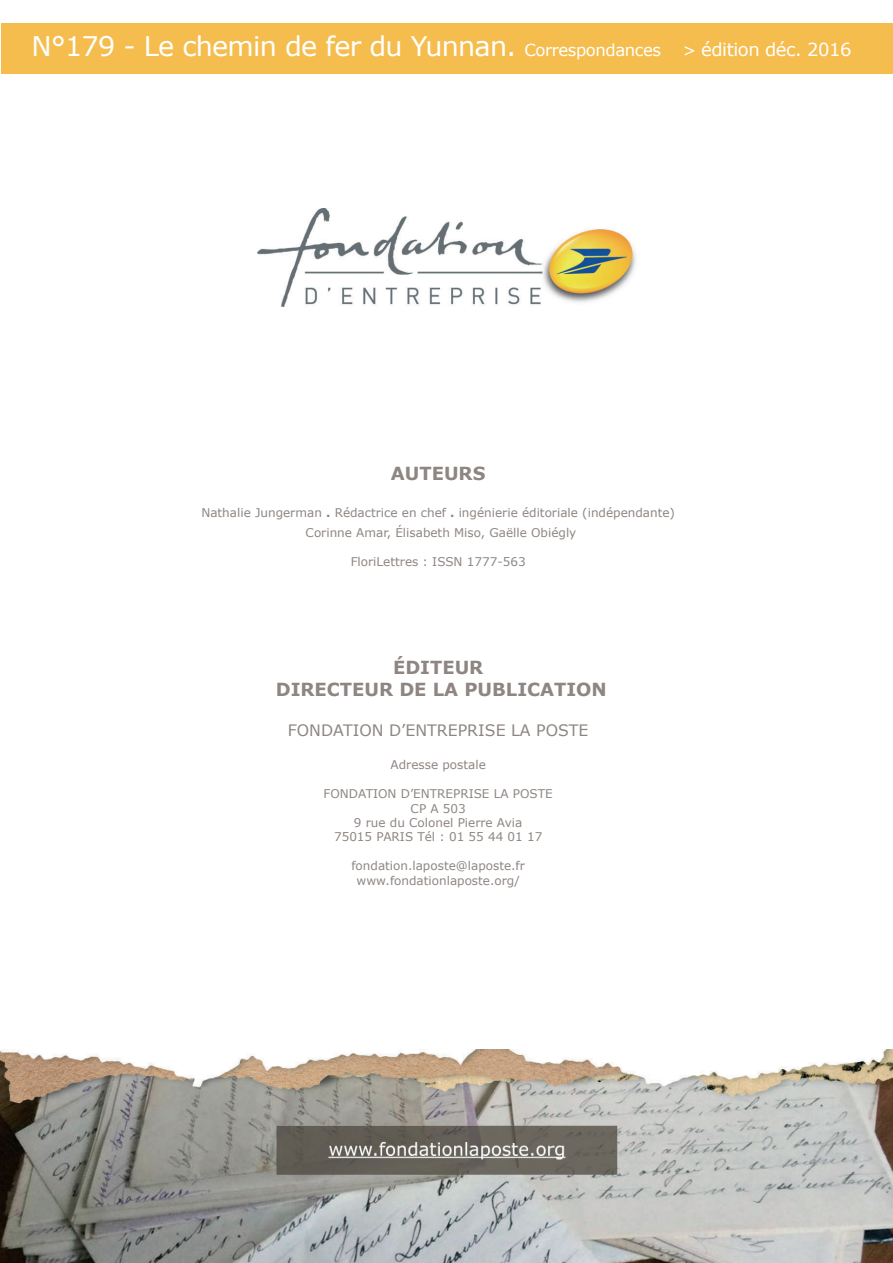
<style>
.page{position:relative;width:893px;height:1263px;background:#fff}
.page>*{position:absolute;margin:0;border:0;box-sizing:border-box;transform-origin:0 0}
.t1{font:27px "Verdana";letter-spacing:-.025em;color:#fff}
.t2{font:700 18px/21.6px "Verdana";color:#8e8682;text-align:center}
.t3{font:15.75px "Verdana";color:#8e8682}
.t4{font:12px/14.4px "Verdana";color:#8e8682;text-align:center}
.s1{font-size:16.5px}
.s2{font-size:18px}
.s3{font-weight:700}
</style>
<div class="page">
<img style="left:257px;top:208px;width:379px;height:98px">
<img style="left:0;top:1049px;width:893px;height:214px">
<div style="left:1px;top:23px;width:892px;height:51px;background:#f5bd4e"></div>
<h1 class="t1" style="left:32px;top:29px;width:821px">N°179 - Le chemin de fer du Yunnan. <span class="s1">Correspondances &gt;</span> <span class="s2">édition déc. 2016</span></h1>
<h2 class="t2" style="left:391px;top:462px;width:96px">AUTEURS</h2>
<p class="t4" style="left:201px;top:503px;width:475px;line-height:19.8px">Nathalie Jungerman <span class="s3">.</span> Rédactrice en chef <span class="s3">.</span> ingénierie éditoriale (indépendante)<br>Corinne Amar, Élisabeth Miso, Gaëlle Obiégly</p>
<p class="t4" style="left:351px;top:554px;width:176px">FloriLettres : ISSN 1777-563</p>
<h2 class="t2" style="left:276px;top:656px;width:333px">ÉDITEUR<br>DIRECTEUR DE LA PUBLICATION</h2>
<h3 class="t3" style="left:288px;top:720px;width:302px">FONDATION D’ENTREPRISE LA POSTE</h3>
<p class="t4" style="left:391px;top:757px;width:97px">Adresse postale</p>
<p class="t4" style="left:324px;top:786px;width:231px">FONDATION D’ENTREPRISE LA POSTE<br>CP A 503<br>9 rue du Colonel Pierre Avia<br>75015 PARIS Tél : 01 55 44 01 17</p>
<p class="t4" style="left:351px;top:858px;width:175px">fondation.laposte@laposte.fr www.fondationlaposte.org/</p>
</div>
